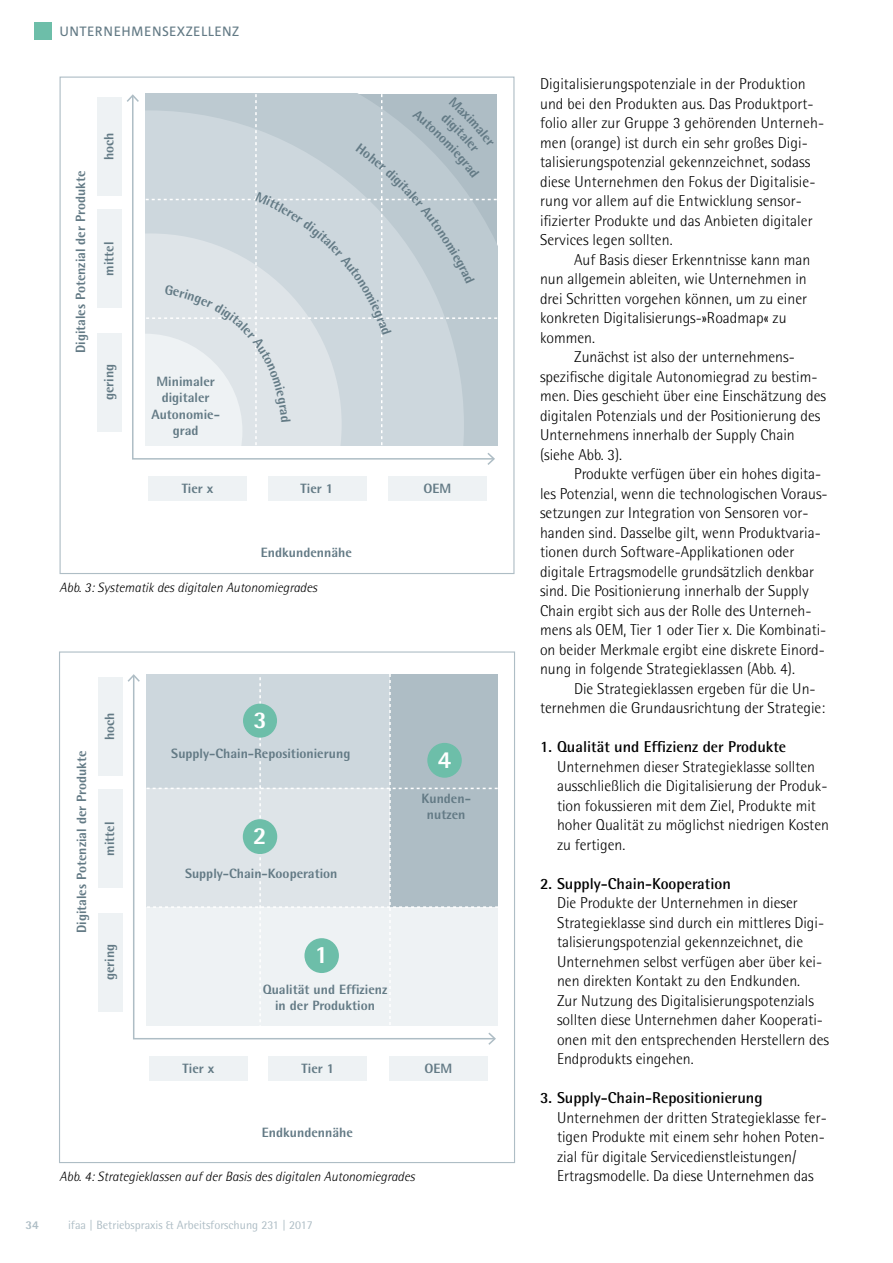
<style>
.page{position:relative;width:893px;height:1263px;background:#fff}
.page>*{position:absolute;margin:0;border:0;box-sizing:border-box;transform-origin:0 0}
.t1{font:800 24.6px "Rotis Semi Sans";color:#fff}
.t2{font:800 24px "Rotis Semi Sans";color:#fff}
.t3{font:300 15.75px/19.5px "Rotis Semi Sans";color:#000}
.t4{font:700 15.75px "Rotis Semi Sans";color:#000}
.t5{font:800 13.5px/16.2px "Rotis Semi Sans";color:#637a85;text-align:center}
.t6{font:italic 300 13.5px "Rotis Semi Sans";color:#000}
.t7{font:13.5px "Corpid C1";letter-spacing:.03em;color:#637a85}
.t8{font:12px "Rotis Semi Sans";color:#aebdc5}
.t9{font:800 12px "Rotis Semi Sans";color:#aebdc5}
</style>
<div class="page">
<div style="left:34px;top:22px;width:17px;height:17px;background:#6dbea9"></div>
<div style="left:97px;top:333px;width:25px;height:99px;background:#eef2f4"></div>
<div style="left:97px;top:209px;width:25px;height:99px;background:#eef2f4"></div>
<div style="left:97px;top:97px;width:25px;height:99px;background:#eef2f4"></div>
<svg style="left:132px;top:94px;width:355px;height:366px"></svg>
<svg style="left:127px;top:94px;width:12px;height:8px"></svg>
<svg style="left:487px;top:453px;width:8px;height:12px"></svg>
<div style="left:148px;top:476px;width:99px;height:25px;background:#eef2f4"></div>
<div style="left:268px;top:476px;width:98px;height:25px;background:#eef2f4"></div>
<div style="left:388px;top:476px;width:99px;height:25px;background:#eef2f4"></div>
<div style="left:98px;top:913px;width:25px;height:98px;background:#eef2f4"></div>
<div style="left:98px;top:789px;width:25px;height:99px;background:#eef2f4"></div>
<div style="left:98px;top:677px;width:25px;height:98px;background:#eef2f4"></div>
<svg style="left:133px;top:674px;width:14px;height:366px"></svg>
<svg style="left:128px;top:674px;width:12px;height:8px"></svg>
<svg style="left:147px;top:674px;width:351px;height:371px;background:#d8dfe4"></svg>
<div style="left:149px;top:1056px;width:99px;height:25px;background:#eef2f4"></div>
<div style="left:269px;top:1056px;width:98px;height:25px;background:#eef2f4"></div>
<div style="left:389px;top:1056px;width:99px;height:25px;background:#eef2f4"></div>
<div style="left:304px;top:938px;width:35px;height:35px;background:#6dbea9;border-radius:50%"></div>
<div style="left:243px;top:819px;width:34px;height:35px;background:#6dbea9;border-radius:50%"></div>
<div style="left:243px;top:704px;width:34px;height:34px;background:#6dbea9;border-radius:50%"></div>
<div style="left:427px;top:743px;width:35px;height:35px;background:#6dbea9;border-radius:50%"></div>
<svg style="left:146px;top:94px;width:352px;height:353px;background:#cdd7dc"></svg>
<p class="t7" style="left:60px;top:23px;width:181px">UNTERNEHMENSEXZELLENZ</p>
<p class="t5" style="left:72px;top:353px;width:184px;rotate:-90deg">Digitales Potenzial der Produkte</p>
<p class="t5" style="left:100px;top:160px;width:29px;rotate:-90deg">hoch</p>
<p class="t5" style="left:100px;top:276px;width:36px;rotate:-90deg">mittel</p>
<p class="t5" style="left:100px;top:400px;width:38px;rotate:-90deg">gering</p>
<p class="t5" style="left:151px;top:373px;width:70px">Minimaler digitaler<br>Autonomie&shy;grad</p>
<p class="t5" style="left:182px;top:480px;width:33px">Tier x</p>
<p class="t5" style="left:301px;top:480px;width:34px">Tier 1</p>
<p class="t5" style="left:423px;top:480px;width:29px">OEM</p>
<p class="t5" style="left:261px;top:544px;width:93px">Endkundennähe</p>
<p class="t6" style="left:60px;top:580px;width:259px">Abb. 3: Systematik des digitalen Autonomiegrades</p>
<p class="t5" style="left:73px;top:933px;width:184px;rotate:-90deg">Digitales Potenzial der Produkte</p>
<p class="t5" style="left:101px;top:740px;width:29px;rotate:-90deg">hoch</p>
<p class="t5" style="left:101px;top:856px;width:36px;rotate:-90deg">mittel</p>
<p class="t5" style="left:101px;top:980px;width:38px;rotate:-90deg">gering</p>
<h2 class="t2" style="left:253px;top:704px;width:15px">3</h2>
<p class="t5" style="left:171px;top:745px;width:180px">Supply-Chain-Repositionierung</p>
<h1 class="t1" style="left:253px;top:820px;width:15px">2</h1>
<p class="t5" style="left:185px;top:865px;width:154px">Supply-Chain-Kooperation</p>
<h1 class="t1" style="left:315px;top:939px;width:15px">1</h1>
<p class="t5" style="left:263px;top:981px;width:126px">Qualität und Effizienz in der Produktion</p>
<h1 class="t1" style="left:438px;top:743px;width:15px">4</h1>
<p class="t5" style="left:421px;top:790px;width:51px">Kunden&shy;nutzen</p>
<p class="t5" style="left:183px;top:1060px;width:33px">Tier x</p>
<p class="t5" style="left:302px;top:1060px;width:34px">Tier 1</p>
<p class="t5" style="left:424px;top:1060px;width:29px">OEM</p>
<p class="t5" style="left:262px;top:1124px;width:93px">Endkundennähe</p>
<p class="t6" style="left:60px;top:1168px;width:357px">Abb. 4: Strategieklassen auf der Basis des digitalen Autonomiegrades</p>
<p class="t9" style="left:26px;top:1217px;width:15px">34</p>
<p class="t8" style="left:68px;top:1218px;width:246px">ifaa | Betriebspraxis &amp; Arbeitsforschung 231 | 2017</p>
<p class="t3" style="left:540px;top:74px;width:286px">Digitalisierungspotenziale in der Produktion und bei den Produkten aus. Das Produktport&shy;folio aller zur Gruppe 3 gehörenden Unterneh&shy;men (orange) ist durch ein sehr großes Digi&shy;talisierungspotenzial gekennzeichnet, sodass diese Unternehmen den Fokus der Digitalisie&shy;rung vor allem auf die Entwicklung sensor&shy;ifizierter Produkte und das Anbieten digitaler Services legen sollten.</p>
<p class="t3" style="left:540px;top:250px;width:272px;text-indent:34px">Auf Basis dieser Erkenntnisse kann man nun allgemein ableiten, wie Unternehmen in drei Schritten vorgehen können, um zu einer konkreten Digitalisierungs-»Roadmap« zu kommen.</p>
<p class="t3" style="left:540px;top:347px;width:288px;text-indent:34px">Zunächst ist also der unternehmens&shy;spezifische digitale Autonomiegrad zu bestim&shy;men. Dies geschieht über eine Einschätzung des digitalen Potenzials und der Positionierung des Unternehmens innerhalb der Supply Chain (siehe Abb. 3).</p>
<p class="t3" style="left:540px;top:464px;width:289px;text-indent:34px">Produkte verfügen über ein hohes digita&shy;les Potenzial, wenn die technologischen Voraus&shy;setzungen zur Integration von Sensoren vor&shy;handen sind. Dasselbe gilt, wenn Produktvaria&shy;tionen durch Software-Applikationen oder digitale Ertragsmodelle grundsätzlich denkbar sind. Die Positionierung innerhalb der Supply Chain ergibt sich aus der Rolle des Unterneh&shy;mens als OEM, Tier 1 oder Tier x. Die Kombinati&shy;on beider Merkmale ergibt eine diskrete Einord&shy;nung in folgende Strategieklassen (Abb. 4).</p>
<p class="t3" style="left:540px;top:679px;width:287px;text-indent:34px">Die Strategieklassen ergeben für die Un&shy;ternehmen die Grundausrichtung der Strategie:</p>
<p class="t4" style="left:540px;top:737px;width:248px">1. Qualität und Effizienz der Produkte</p>
<p class="t3" style="left:557px;top:757px;width:273px">Unternehmen dieser Strategieklasse sollten ausschließlich die Digitalisierung der Produk&shy;tion fokussieren mit dem Ziel, Produkte mit hoher Qualität zu möglichst niedrigen Kosten zu fertigen.</p>
<p class="t4" style="left:540px;top:874px;width:192px">2. Supply-Chain-Kooperation</p>
<p class="t3" style="left:557px;top:893px;width:274px">Die Produkte der Unternehmen in dieser Strategieklasse sind durch ein mittleres Digi&shy;talisierungspotenzial gekennzeichnet, die Unternehmen selbst verfügen aber über kei&shy;nen direkten Kontakt zu den Endkunden.<br>Zur Nutzung des Digitalisierungspotenzials sollten diese Unternehmen daher Kooperati&shy;onen mit den entsprechenden Herstellern des Endprodukts eingehen.</p>
<p class="t4" style="left:540px;top:1088px;width:224px">3. Supply-Chain-Repositionierung</p>
<p class="t3" style="left:557px;top:1108px;width:271px">Unternehmen der dritten Strategieklasse fer&shy;tigen Produkte mit einem sehr hohen Poten&shy;zial für digitale Servicedienstleistungen/ Ertragsmodelle. Da diese Unternehmen das</p>
</div>
